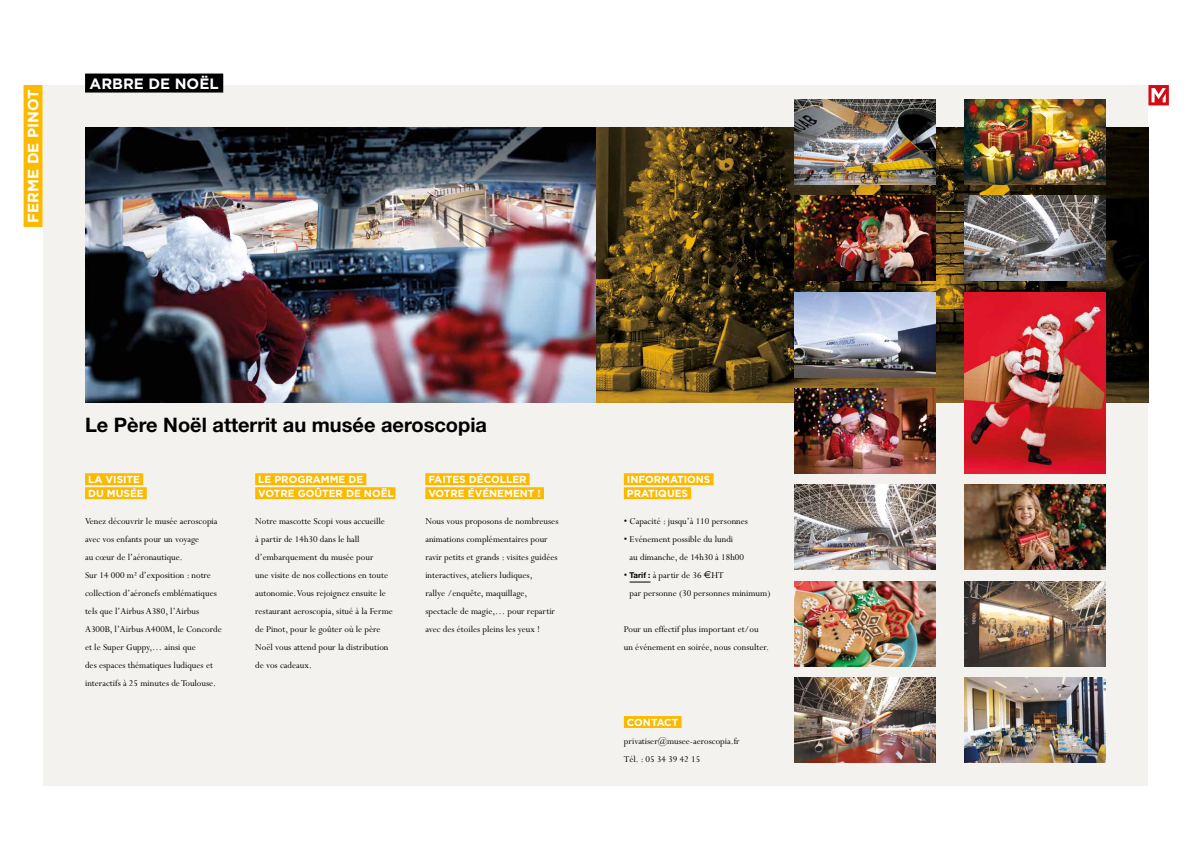
<style>
.page{position:relative;width:1191px;height:842px;background:#fff}
.page>*{position:absolute;margin:0;border:0;box-sizing:border-box;transform-origin:0 0}
.t1{font:700 20px "Helvetica Neue";color:#000}
.t2{font:700 15px "Gotham";color:#fff}
.t3{font:700 10.2px/14px "Gotham";color:#fff}
.t4{font:10px/18px "Perpetua";color:#000}
.s1{font-family:"Helvetica Neue";font-weight:700;font-size:8px}
.s2{font-family:"Euro Sans"}
</style>
<div class="page">
<div style="left:595px;top:85px;width:553px;height:700px;background:#f3f2ef"></div>
<div style="left:43px;top:85px;width:552px;height:700px;background:#f3f2ef"></div>
<img style="left:85px;top:128px;width:1063px;height:275px">
<img style="left:794px;top:99px;width:141px;height:85px">
<img style="left:794px;top:196px;width:141px;height:85px">
<img style="left:964px;top:485px;width:142px;height:85px">
<img style="left:964px;top:99px;width:142px;height:85px">
<img style="left:794px;top:581px;width:141px;height:85px">
<img style="left:964px;top:292px;width:142px;height:181px">
<img style="left:794px;top:388px;width:141px;height:85px">
<div style="left:24px;top:89px;width:19px;height:138px;background:#fbba00"></div>
<div style="left:24px;top:85px;width:19px;height:5px;background:#fbba00"></div>
<div style="left:85px;top:473px;width:58px;height:12px;background:#fbba00"></div>
<div style="left:85px;top:487px;width:62px;height:12px;background:#fbba00"></div>
<div style="left:255px;top:473px;width:111px;height:12px;background:#fbba00"></div>
<div style="left:255px;top:487px;width:140px;height:12px;background:#fbba00"></div>
<div style="left:425px;top:473px;width:104px;height:12px;background:#fbba00"></div>
<div style="left:425px;top:487px;width:119px;height:12px;background:#fbba00"></div>
<div style="left:624px;top:716px;width:57px;height:12px;background:#fbba00"></div>
<svg style="left:1148px;top:85px;width:20px;height:20px"></svg>
<div style="left:624px;top:473px;width:89px;height:12px;background:#fbba00"></div>
<div style="left:624px;top:487px;width:67px;height:12px;background:#fbba00"></div>
<svg style="left:629px;top:581px;width:21px;height:1px"></svg>
<div style="left:85px;top:74px;width:138px;height:19px;background:#000"></div>
<img style="left:794px;top:292px;width:141px;height:85px">
<img style="left:794px;top:485px;width:141px;height:85px">
<img style="left:964px;top:581px;width:142px;height:85px">
<img style="left:964px;top:196px;width:142px;height:85px">
<img style="left:794px;top:677px;width:141px;height:86px">
<img style="left:964px;top:677px;width:142px;height:86px">
<h2 class="t2" style="left:23px;top:223px;width:135px;rotate:-90deg">FERME DE PINOT</h2>
<h2 class="t2" style="left:90px;top:73px;width:131px">ARBRE DE NOËL</h2>
<h1 class="t1" style="left:85px;top:413px;width:403px">Le Père Noël atterrit au musée aeroscopia</h1>
<p class="t3" style="left:88px;top:472px;width:57px">LA VISITE<br>DU MUSÉE</p>
<p class="t4" style="left:85px;top:512px;width:138px">Venez découvrir le musée aeroscopia avec vos enfants pour un voyage<br>au cœur de l’aéronautique.<br>Sur 14 000 m² d’exposition : notre collection d’aéronefs emblématiques tels que l’Airbus A380, l’Airbus A300B, l’Airbus A400M, le Concorde et le Super Guppy,… ainsi que<br>des espaces thématiques ludiques et interactifs à 25 minutes de Toulouse.</p>
<p class="t3" style="left:258px;top:472px;width:137px">LE PROGRAMME DE<br>VOTRE GOÛTER DE NOËL</p>
<p class="t4" style="left:255px;top:512px;width:139px">Notre mascotte Scopi vous accueille<br>à partir de 14h30 dans le hall d’embarquement du musée pour<br>une visite de nos collections en toute autonomie. Vous rejoignez ensuite le restaurant aeroscopia, situé à la Ferme de Pinot, pour le goûter où le père<br>Noël vous attend pour la distribution de vos cadeaux.</p>
<p class="t3" style="left:428px;top:472px;width:114px">FAITES DÉCOLLER<br>VOTRE ÉVÉNEMENT !</p>
<p class="t4" style="left:425px;top:512px;width:135px">Nous vous proposons de nombreuses animations complémentaires pour ravir petits et grands : visites guidées interactives, ateliers ludiques,<br>rallye /enquête, maquillage, spectacle de magie,… pour repartir avec des étoiles pleins les yeux !</p>
<p class="t3" style="left:627px;top:472px;width:85px">INFORMATIONS<br>PRATIQUES</p>
<p class="t4" style="left:624px;top:512px;width:126px">• Capacité : jusqu’à 110 personnes</p>
<p class="t4" style="left:629px;top:530px;width:116px;text-indent:-6px">• Evénement possible du lundi au dimanche, de 14h30 à 18h00</p>
<p class="t4" style="left:629px;top:566px;width:142px;text-indent:-6px">• <span class="s1">Tarif :</span> à partir de 36 <span class="s2">€</span>HT<br>par personne (30 personnes minimum)</p>
<p class="t4" style="left:624px;top:620px;width:147px">Pour un effectif plus important et/ou un événement en soirée, nous consulter.</p>
<p class="t3" style="left:627px;top:715px;width:53px">CONTACT</p>
<p class="t4" style="left:624px;top:732px;width:117px">privatiser@musee-aeroscopia.fr<br>Tél. : 05 34 39 42 15</p>
</div>
